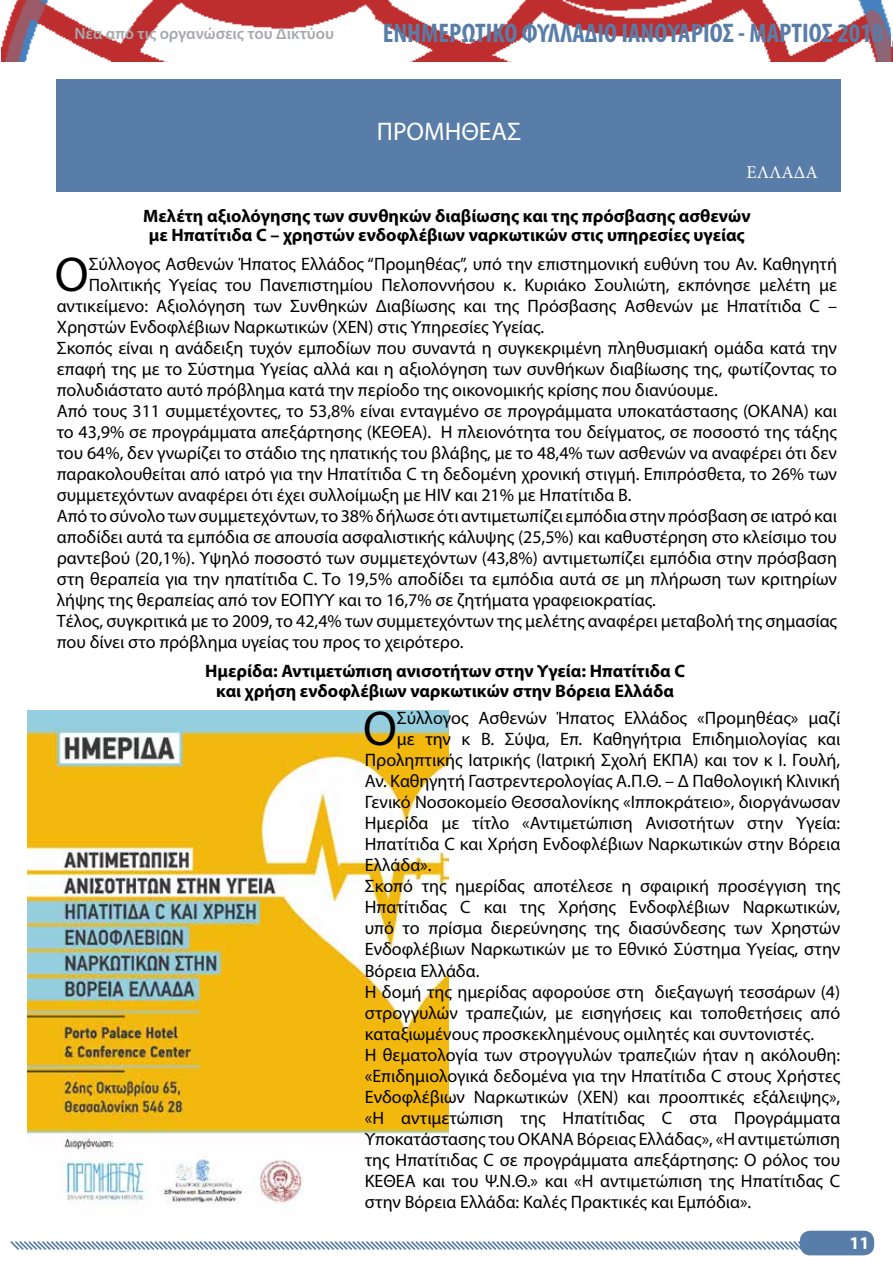
<style>
.page{position:relative;width:893px;height:1263px;background:#fff}
.page>*{position:absolute;margin:0;border:0;box-sizing:border-box;transform-origin:0 0}
.t1{font:49.2px "Myriad Pro";color:#000}
.t2{font:700 condensed 27px "Myriad Pro";color:#587da8}
.t3{font:25.5px "Myriad Pro";color:#fff}
.t4{font:18px/21px "Myriad Pro";color:#000}
.t5{font:700 18px/19.5px "Myriad Pro";color:#000;text-align:center}
.t6{font:18px "Minion Pro";color:#fff}
.t7{font:700 18px "Myriad Pro";color:#fff}
.t8{font:600 16.5px "Myriad Pro";color:#a7a9ac}
</style>
<div class="page">
<img style="left:27px;top:711px;width:421px;height:493px">
<svg style="left:10px;top:1239px;width:793px;height:13px"></svg>
<div style="left:800px;top:1231px;width:74px;height:24px;background:#587da8;border-radius:11px"></div>
<img style="left:2px;top:0;width:889px;height:62px">
<img style="left:891px;top:40px;width:2px;height:22px">
<div style="left:56px;top:80px;width:784px;height:112px;background:#587da8"></div>
<p class="t8" style="left:74px;top:23px;width:261px">Νέα από τις οργανώσεις του Δικτύου</p>
<h2 class="t2" style="left:383px;top:16px;width:502px">ΕΝΗΜΕΡΩΤΙΚΟ ΦΥΛΛΑΔΙΟ ΙΑΝΟΥΑΡΙΟΣ - ΜΑΡΤΙΟΣ 2018</h2>
<h3 class="t3" style="left:377px;top:116px;width:146px">ΠΡΟΜΗΘΕΑΣ</h3>
<p class="t6" style="left:746px;top:160px;width:73px">ΕΛΛΑΔΑ</p>
<p class="t5" style="left:143px;top:205px;width:609px">Μελέτη αξιολόγησης των συνθηκών διαβίωσης και της πρόσβασης ασθενών με Ηπατίτιδα C – χρηστών ενδοφλέβιων ναρκωτικών στις υπηρεσίες υγείας</p>
<p class="t4" style="left:89px;top:253px;width:750px">Σύλλογος Ασθενών Ήπατος Ελλάδος “Προμηθέας ,” υπό την επιστημονική ευθύνη του Αν. Καθηγητή</p>
<h1 class="t1" style="left:55px;top:244px;width:35px">Ο</h1>
<p class="t4" style="left:57px;top:274px;width:782px;text-indent:32px">Πολιτικής<br>αντικείμενο: Αξιολόγηση των Συνθηκών Διαβίωσης και της Πρόσβασης Ασθενών με Ηπατίτιδα –C Χρηστών Ενδοφλέβιων Ναρκωτικών (ΧΕΝ) στις Υπηρεσίες Υγείας.<br>Σκοπός είναι η ανάδειξη τυχόν εμποδίων που συναντά η συγκεκριμένη πληθυσμιακή ομάδα κατά την επαφή της με το Σύστημα Υγείας αλλά και η αξιολόγηση των συνθήκων διαβίωσης της, φωτίζοντας το πολυδιάστατο αυτό πρόβλημα κατά την περίοδο της οικονομικής κρίσης που διανύουμε.<br>Από τους 311 συμμετέχοντες, το 53,8% είναι ενταγμένο σε προγράμματα υποκατάστασης (ΟΚΑΝΑ) και το 43,9% σε προγράμματα απεξάρτησης (ΚΕΘΕΑ Η.) πλειονότητα του δείγματος, σε ποσοστό της τάξης του 64%, δεν γνωρίζει το στάδιο της ηπατικής του βλάβης, με το 48,4% των ασθενών να αναφέρει ότι δεν παρακολουθείται από ιατρό για την Ηπατίτιδα C τη δεδομένη χρονική στιγμή. Επιπρόσθετα, το 26% των συμμετεχόντων αναφέρει ότι έχει συλλοίμωξη με HIV και 21% με Ηπατίτιδα .Β Απότοσύνολοτωνσυμμετεχόντων το, 38%δήλωσεότιαντιμετωπίζειεμπόδιαστηνπρόσβασησειατρόκαι αποδίδει αυτά τα εμπόδια σε απουσία ασφαλιστικής κάλυψης (25,5%) και καθυστέρηση στο κλείσιμο του ραντεβού (20,1% .) Υψηλό ποσοστό των συμμετεχόντων (43,8%) αντιμετωπίζει εμπόδια στην πρόσβαση στη θεραπεία για την ηπατίτιδα .C Το 19,5% αποδίδει τα εμπόδια αυτά σε μη πλήρωση των κριτηρίων λήψης της θεραπείας από τον ΕΟΠΥΥ και το 16,7% σε ζητήματα γραφειοκρατίας.<br>Τέλος, συγκριτικά με το 2009, το 42,4% των συμμετεχόντων της μελέτης αναφέρει μεταβολή της σημασίας που δίνει στο πρόβλημα υγείας του προς το χειρότερο.</p>
<p class="t5" style="left:205px;top:661px;width:481px">Ημερίδα: Αντιμετώπιση ανισοτήτων στην Υγεία: Ηπατίτιδα C και χρήση ενδοφλέβιων ναρκωτικών στην Βόρεια Ελλάδα</p>
<p class="t4" style="left:808px;top:707px;width:33px">μαζί</p>
<p class="t4" style="left:381px;top:274px;width:115px">Πελοποννήσου</p>
<p class="t4" style="left:594px;top:274px;width:77px">Σουλιώτη,</p>
<p class="t4" style="left:759px;top:274px;width:53px">μελέτη</p>
<p class="t4" style="left:169px;top:274px;width:49px">Υγείας</p>
<p class="t4" style="left:260px;top:274px;width:115px">Πανεπιστημίου</p>
<p class="t4" style="left:524px;top:274px;width:63px">Κυριάκο</p>
<p class="t4" style="left:678px;top:274px;width:74px">εκπόνησε</p>
<p class="t4" style="left:225px;top:274px;width:28px">του</p>
<p class="t4" style="left:819px;top:274px;width:19px">με</p>
<p class="t4" style="left:503px;top:274px;width:14px">.κ</p>
<p class="t4" style="left:397px;top:707px;width:73px">Σύλλογος</p>
<p class="t4" style="left:478px;top:707px;width:70px">Ασθενών</p>
<p class="t4" style="left:624px;top:707px;width:64px">Ελλάδος</p>
<p class="t4" style="left:697px;top:707px;width:103px">«Προμηθέας»</p>
<h1 class="t1" style="left:363px;top:698px;width:35px">O</h1>
<p class="t4" style="left:557px;top:707px;width:59px">Ήπατος</p>
<p class="t4" style="left:593px;top:728px;width:90px">Καθηγήτρια</p>
<p class="t4" style="left:692px;top:728px;width:116px">Επιδημιολογίας</p>
<p class="t4" style="left:505px;top:728px;width:46px">Σύψα,</p>
<p class="t4" style="left:462px;top:728px;width:34px">.Βκ</p>
<p class="t4" style="left:560px;top:728px;width:24px">Επ.</p>
<p class="t4" style="left:397px;top:728px;width:19px">με</p>
<p class="t4" style="left:365px;top:750px;width:477px">Προληπτικής Ιατρικής (Ιατρική Σχολή ΕΚΠΑ) και τον .Ικ Γουλή,</p>
<p class="t4" style="left:365px;top:771px;width:477px">Αν. Καθηγητή Γαστρεντερολογίας Α Π. Θ. . – Δ Παθολογική Κλινική</p>
<p class="t4" style="left:365px;top:792px;width:477px">Γενικό Νοσοκομείο Θεσσαλονίκης «Ιπποκράτειο ,» διοργάνωσαν</p>
<p class="t4" style="left:796px;top:813px;width:46px">Υγεία:</p>
<p class="t4" style="left:425px;top:728px;width:27px">την</p>
<p class="t4" style="left:817px;top:728px;width:24px">και</p>
<p class="t4" style="left:365px;top:813px;width:65px">Ημερίδα</p>
<p class="t4" style="left:365px;top:834px;width:477px">Ηπατίτιδα C και Χρήση Ενδοφλέβιων Ναρκωτικών στην Βόρεια</p>
<p class="t4" style="left:365px;top:855px;width:68px">Ελλάδα .«</p>
<p class="t4" style="left:815px;top:876px;width:26px">της</p>
<p class="t4" style="left:472px;top:813px;width:39px">τίτλο</p>
<p class="t4" style="left:522px;top:813px;width:112px">«Αντιμετώπιση</p>
<p class="t4" style="left:645px;top:813px;width:90px">Ανισοτήτων</p>
<p class="t4" style="left:441px;top:813px;width:19px">με</p>
<p class="t4" style="left:747px;top:813px;width:38px">στην</p>
<p class="t4" style="left:455px;top:876px;width:71px">ημερίδας</p>
<p class="t4" style="left:533px;top:876px;width:81px">αποτέλεσε</p>
<p class="t4" style="left:365px;top:876px;width:50px">Σκοπό</p>
<p class="t4" style="left:640px;top:876px;width:70px">σφαιρική</p>
<p class="t4" style="left:718px;top:876px;width:90px">προσέγγιση</p>
<p class="t4" style="left:422px;top:876px;width:26px">της</p>
<p class="t4" style="left:622px;top:876px;width:11px">η</p>
<p class="t4" style="left:365px;top:897px;width:84px">Ηπατίτιδας</p>
<p class="t4" style="left:460px;top:897px;width:12px">C</p>
<p class="t4" style="left:484px;top:897px;width:24px">και</p>
<p class="t4" style="left:520px;top:897px;width:26px">της</p>
<p class="t4" style="left:558px;top:897px;width:59px">Χρήσης</p>
<p class="t4" style="left:629px;top:897px;width:102px">Ενδοφλέβιων</p>
<p class="t4" style="left:743px;top:897px;width:99px">Ναρκωτικών,</p>
<p class="t4" style="left:491px;top:918px;width:97px">διερεύνησης</p>
<p class="t4" style="left:628px;top:918px;width:99px">διασύνδεσης</p>
<p class="t4" style="left:428px;top:918px;width:55px">πρίσμα</p>
<p class="t4" style="left:365px;top:918px;width:31px">υπό</p>
<p class="t4" style="left:365px;top:939px;width:477px">Ενδοφλέβιων Ναρκωτικών με το Εθνικό Σύστημα Υγείας, στην</p>
<p class="t4" style="left:365px;top:960px;width:116px">Βόρεια Ελλάδα.</p>
<p class="t4" style="left:655px;top:981px;width:187px">διεξαγωγή τεσσάρων (4)</p>
<p class="t4" style="left:771px;top:918px;width:71px">Χρηστών</p>
<p class="t4" style="left:403px;top:918px;width:19px">το</p>
<p class="t4" style="left:595px;top:918px;width:26px">της</p>
<p class="t4" style="left:734px;top:918px;width:30px">των</p>
<p class="t4" style="left:365px;top:981px;width:281px">Η δομή της ημερίδας αφορούσε στη</p>
<p class="t4" style="left:365px;top:1002px;width:95px">στρογγυλών</p>
<p class="t4" style="left:365px;top:1023px;width:451px">καταξιωμένους προσκεκλημένους ομιλητές και συντονιστές.</p>
<p class="t4" style="left:365px;top:1044px;width:477px">Η θεματολογία των στρογγυλών τραπεζιών ήταν η ακόλουθη:</p>
<p class="t4" style="left:365px;top:1065px;width:477px">«Επιδημιολογικά δεδομένα για την Ηπατίτιδα C στους Χρήστες</p>
<p class="t4" style="left:753px;top:1086px;width:89px">εξάλειψης ,«</p>
<p class="t4" style="left:701px;top:1002px;width:103px">τοποθετήσεις</p>
<p class="t4" style="left:466px;top:1002px;width:82px">τραπεζιών,</p>
<p class="t4" style="left:581px;top:1002px;width:81px">εισηγήσεις</p>
<p class="t4" style="left:810px;top:1002px;width:31px">από</p>
<p class="t4" style="left:555px;top:1002px;width:19px">με</p>
<p class="t4" style="left:669px;top:1002px;width:24px">και</p>
<p class="t4" style="left:365px;top:1086px;width:102px">Ενδοφλέβιων</p>
<p class="t4" style="left:577px;top:1086px;width:43px">(ΧΕΝ)</p>
<p class="t4" style="left:474px;top:1086px;width:96px">Ναρκωτικών</p>
<p class="t4" style="left:659px;top:1086px;width:87px">προοπτικές</p>
<p class="t4" style="left:627px;top:1086px;width:24px">και</p>
<p class="t4" style="left:563px;top:1107px;width:84px">Ηπατίτιδας</p>
<p class="t4" style="left:401px;top:1107px;width:104px">αντιμετώπιση</p>
<p class="t4" style="left:734px;top:1107px;width:108px">Προγράμματα</p>
<p class="t4" style="left:662px;top:1107px;width:12px">C</p>
<p class="t4" style="left:365px;top:1107px;width:477px">Η«<br>Υποκατάστασης του ΟΚΑΝΑ Βόρειας Ελλάδας Η«,» αντιμετώπιση της Ηπατίτιδας C σε προγράμματα απεξάρτησης Ο: ρόλος του ΚΕΘΕΑ και του Ν.Ψ Θ. .» και «Η αντιμετώπιση της Ηπατίτιδας C στην Βόρεια Ελλάδα: Καλές Πρακτικές και Εμπόδια .«</p>
<p class="t4" style="left:521px;top:1107px;width:26px">της</p>
<p class="t4" style="left:689px;top:1107px;width:29px">στα</p>
<p class="t7" style="left:850px;top:1231px;width:21px">1 17</p>
</div>
